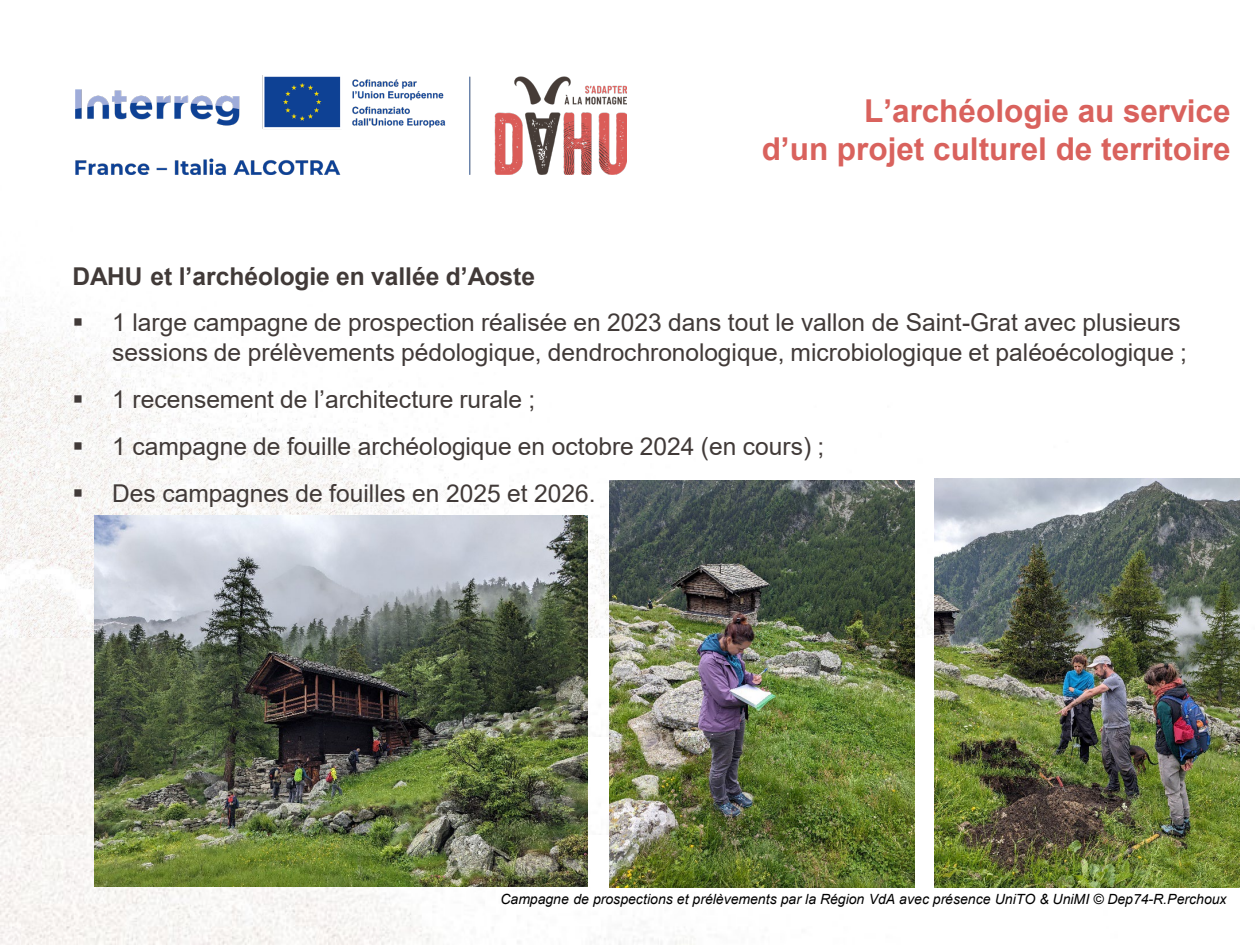
<style>
.page{position:relative;width:1260px;height:945px;background:#fff}
.page>*{position:absolute;margin:0;border:0;box-sizing:border-box;transform-origin:0 0}
.t1{font:700 31.5px/37.8px "Arial";color:#d9625d;text-align:right}
.t2{font:24.5px/29.4px "Arial";color:#413a38;text-align:right}
.t3{font:700 24.5px "Arial";color:#413a38}
.t4{font:italic 14px "Arial";letter-spacing:-.005em;color:#000}
</style>
<div class="page">
<img style="left:0;top:116px;width:1240px;height:522px">
<img style="left:75px;top:75px;width:551px;height:100px">
<img style="left:0;top:638px;width:1240px;height:99px">
<img style="left:0;top:737px;width:1240px;height:98px">
<img style="left:0;top:835px;width:1240px;height:110px">
<img style="left:94px;top:516px;width:494px;height:370px">
<img style="left:609px;top:481px;width:305px;height:406px">
<img style="left:935px;top:479px;width:304px;height:408px">
<h1 class="t1" style="left:762px;top:93px;width:471px">L’archéologie au service<br>d’un projet culturel de territoire</h1>
<p class="t3" style="left:73px;top:259px;width:464px">DAHU et l’archéologie en vallée d’Aoste</p>
<p class="t2" style="left:73px;top:308px;width:1116px">▪ 1 large campagne de prospection réalisée en 2023 dans tout le vallon de Saint-Grat avec plusieurs sessions de prélèvements pédologique, dendrochronologique, microbiologique et paléoécologique ;</p>
<p class="t2" style="left:73px;top:384px;width:464px">▪ 1 recensement de l’architecture rurale ;</p>
<p class="t2" style="left:73px;top:431px;width:753px">▪ 1 campagne de fouille archéologique en octobre 2024 (en cours) ;</p>
<p class="t2" style="left:73px;top:478px;width:524px">▪ Des campagnes de fouilles en 2025 et 2026.</p>
<p class="t4" style="left:501px;top:890px;width:728px">Campagne de prospections et prélèvements par la Région VdA avec présence UniTO &amp; UniMI © Dep74-R.Perchoux</p>
</div>
